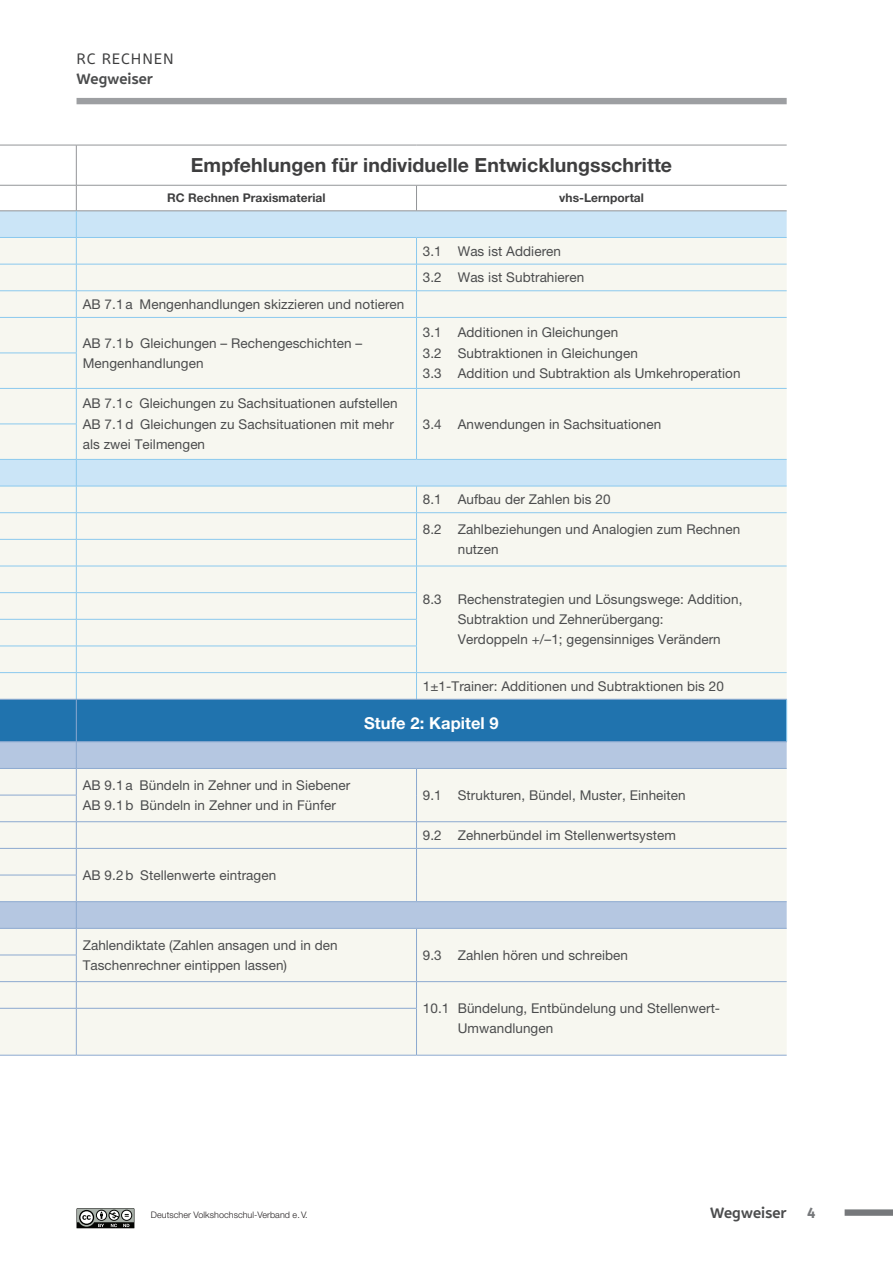
<style>
.page{position:relative;width:893px;height:1263px;background:#fff}
.page>*{position:absolute;margin:0;border:0;box-sizing:border-box;transform-origin:0 0}
.t1{font:700 19.5px "Helvetica Neue LT Pro";letter-spacing:.005em;color:#3e3e3f}
.t2{font:700 16.5px "Helvetica Neue LT Pro";letter-spacing:.005em;color:#fff}
.t3{font:700 15px "A Be Zeh EDU";letter-spacing:.01em;color:#4b4c4d}
.t4{font:15px "A Be Zeh EDU";letter-spacing:.06em;color:#3e3e3f}
.t5{font:800 15px "A Be Zeh EDU";color:#76787b}
.t6{font:13.5px/20.2px "Helvetica Neue LT Pro";letter-spacing:.005em;color:#4b4c4d}
.t7{font:700 12px "Helvetica Neue LT Pro";letter-spacing:.005em;color:#3e3e3f}
.t8{font:300 9px "Helvetica Neue LT Pro";letter-spacing:.005em;color:#231f20}
</style>
<div class="page">
<div style="left:845px;top:1209px;width:48px;height:7px;background:#76787b"></div>
<svg style="left:77px;top:1208px;width:58px;height:21px"></svg>
<svg style="left:0;top:146px;width:787px;height:65px"></svg>
<div style="left:0;top:212px;width:787px;height:25px;background:#cbe5f7"></div>
<div style="left:0;top:238px;width:787px;height:817px;background:#f7f7f0"></div>
<hr style="left:0;top:264px;width:76px;height:1px;background:#8bc9ee">
<hr style="left:76px;top:264px;width:340px;height:1px;background:#8bc9ee">
<hr style="left:416px;top:264px;width:371px;height:1px;background:#8bc9ee">
<hr style="left:0;top:290px;width:76px;height:1px;background:#8bc9ee">
<hr style="left:76px;top:290px;width:340px;height:1px;background:#8bc9ee">
<hr style="left:416px;top:290px;width:371px;height:1px;background:#8bc9ee">
<hr style="left:0;top:317px;width:76px;height:1px;background:#8bc9ee">
<hr style="left:0;top:353px;width:77px;height:1px;background:#8bc9ee">
<hr style="left:0;top:388px;width:76px;height:1px;background:#8bc9ee">
<hr style="left:0;top:424px;width:77px;height:1px;background:#8bc9ee">
<hr style="left:0;top:459px;width:76px;height:1px;background:#8bc9ee">
<hr style="left:0;top:1008px;width:76px;height:1px;background:#8ca9d0">
<hr style="left:76px;top:1008px;width:341px;height:1px;background:#8ca9d0">
<svg style="left:416px;top:238px;width:1px;height:79px"></svg>
<hr style="left:76px;top:1008px;width:1px;height:47px;background:#8ca9d0">
<hr style="left:0;top:1055px;width:76px;height:1px;background:#8ca9d0">
<hr style="left:76px;top:1055px;width:340px;height:1px;background:#8ca9d0">
<hr style="left:76px;top:145px;width:340px;height:1px;background:#939598">
<hr style="left:416px;top:145px;width:371px;height:1px;background:#939598">
<hr style="left:416px;top:185px;width:371px;height:1px;background:#939598">
<hr style="left:0;top:145px;width:76px;height:1px;background:#939598">
<hr style="left:76px;top:145px;width:1px;height:40px;background:#939598">
<hr style="left:0;top:185px;width:76px;height:1px;background:#939598">
<hr style="left:0;top:211px;width:76px;height:1px;background:#939598">
<hr style="left:416px;top:317px;width:371px;height:1px;background:#8bc9ee">
<hr style="left:76px;top:317px;width:340px;height:1px;background:#8bc9ee">
<hr style="left:76px;top:318px;width:1px;height:35px;background:#8bc9ee">
<hr style="left:416px;top:318px;width:1px;height:35px;background:#8bc9ee">
<hr style="left:76px;top:353px;width:1px;height:35px;background:#8bc9ee">
<hr style="left:416px;top:353px;width:1px;height:35px;background:#8bc9ee">
<hr style="left:416px;top:388px;width:371px;height:1px;background:#8bc9ee">
<hr style="left:416px;top:459px;width:371px;height:1px;background:#8bc9ee">
<hr style="left:416px;top:1008px;width:1px;height:47px;background:#8ca9d0">
<hr style="left:416px;top:1055px;width:371px;height:1px;background:#8ca9d0">
<hr style="left:76px;top:185px;width:340px;height:1px;background:#939598">
<svg style="left:416px;top:185px;width:1px;height:26px"></svg>
<hr style="left:76px;top:211px;width:340px;height:1px;background:#939598">
<hr style="left:416px;top:211px;width:371px;height:1px;background:#939598">
<hr style="left:0;top:237px;width:76px;height:1px;background:#8bc9ee">
<svg style="left:76px;top:185px;width:1px;height:132px"></svg>
<hr style="left:76px;top:237px;width:340px;height:1px;background:#8bc9ee">
<hr style="left:416px;top:237px;width:371px;height:1px;background:#8bc9ee">
<hr style="left:76px;top:388px;width:340px;height:1px;background:#8bc9ee">
<hr style="left:76px;top:389px;width:1px;height:35px;background:#8bc9ee">
<hr style="left:416px;top:389px;width:1px;height:35px;background:#8bc9ee">
<hr style="left:76px;top:424px;width:1px;height:35px;background:#8bc9ee">
<hr style="left:416px;top:424px;width:1px;height:35px;background:#8bc9ee">
<hr style="left:76px;top:459px;width:340px;height:1px;background:#8bc9ee">
<svg style="left:0;top:460px;width:787px;height:548px"></svg>
<hr style="left:416px;top:901px;width:371px;height:1px;background:#8ca9d0">
<div style="left:77px;top:98px;width:710px;height:6px;background:#9d9fa2"></div>
<p class="t4" style="left:77px;top:49px;width:99px">RC RECHNEN</p>
<p class="t3" style="left:77px;top:69px;width:78px">Wegweiser</p>
<h1 class="t1" style="left:191px;top:153px;width:483px">Empfehlungen für individuelle Entwicklungsschritte</h1>
<p class="t7" style="left:167px;top:191px;width:160px">RC Rechnen Praxismaterial</p>
<p class="t7" style="left:559px;top:191px;width:86px">vhs-Lernportal</p>
<p class="t6" style="left:423px;top:237px;width:163px;line-height:26.7px">3.1 Was ist Addieren<br>3.2 Was ist Subtrahieren</p>
<p class="t6" style="left:83px;top:294px;width:323px">AB 7.1a Mengenhandlungen skizzieren und notieren</p>
<p class="t6" style="left:83px;top:332px;width:281px">AB 7.1b Gleichungen – Rechengeschichten –<br>Mengenhandlungen</p>
<p class="t6" style="left:423px;top:322px;width:319px">3.1 Additionen in Gleichungen<br>3.2 Subtraktionen in Gleichungen<br>3.3 Addition und Subtraktion als Umkehroperation</p>
<p class="t6" style="left:83px;top:393px;width:317px">AB 7.1c Gleichungen zu Sachsituationen aufstellen<br>AB 7.1d Gleichungen zu Sachsituationen mit mehr als zwei Teilmengen</p>
<p class="t6" style="left:423px;top:414px;width:240px">3.4 Anwendungen in Sachsituationen</p>
<p class="t6" style="left:423px;top:489px;width:189px">8.1 Aufbau der Zahlen bis 20</p>
<p class="t6" style="left:458px;top:519px;width:284px;text-indent:-35px">8.2 Zahlbeziehungen und Analogien zum Rechnen nutzen</p>
<p class="t6" style="left:458px;top:589px;width:286px;text-indent:-35px">8.3 Rechenstrategien und Lösungswege: Addition,<br>Subtraktion und Zehnerübergang:<br>Verdoppeln +/–1; gegensinniges Verändern</p>
<p class="t6" style="left:423px;top:676px;width:303px">1±1-Trainer: Additionen und Subtraktionen bis 20</p>
<p class="t2" style="left:364px;top:713px;width:136px">Stufe 2: Kapitel 9</p>
<p class="t6" style="left:83px;top:775px;width:269px">AB 9.1a Bündeln in Zehner und in Siebener<br>AB 9.1b Bündeln in Zehner und in Fünfer</p>
<p class="t6" style="left:423px;top:785px;width:264px">9.1 Strukturen, Bündel, Muster, Einheiten</p>
<p class="t6" style="left:423px;top:825px;width:255px">9.2 Zehnerbündel im Stellenwertsystem</p>
<p class="t6" style="left:83px;top:865px;width:195px">AB 9.2b Stellenwerte eintragen</p>
<p class="t6" style="left:83px;top:934px;width:256px">Zahlendiktate (Zahlen ansagen und in den<br>Taschenrechner eintippen lassen)</p>
<p class="t6" style="left:423px;top:945px;width:207px">9.3 Zahlen hören und schreiben</p>
<p class="t6" style="left:458px;top:998px;width:264px;text-indent:-35px">10.1 Bündelung, Entbündelung und Stellenwert-<br>Umwandlungen</p>
<p class="t8" style="left:151px;top:1209px;width:158px">Deutscher Volkshochschul-Verband e.V.</p>
<p class="t3" style="left:710px;top:1203px;width:78px">Wegweiser</p>
<p class="t5" style="left:807px;top:1203px;width:10px">4</p>
</div>
